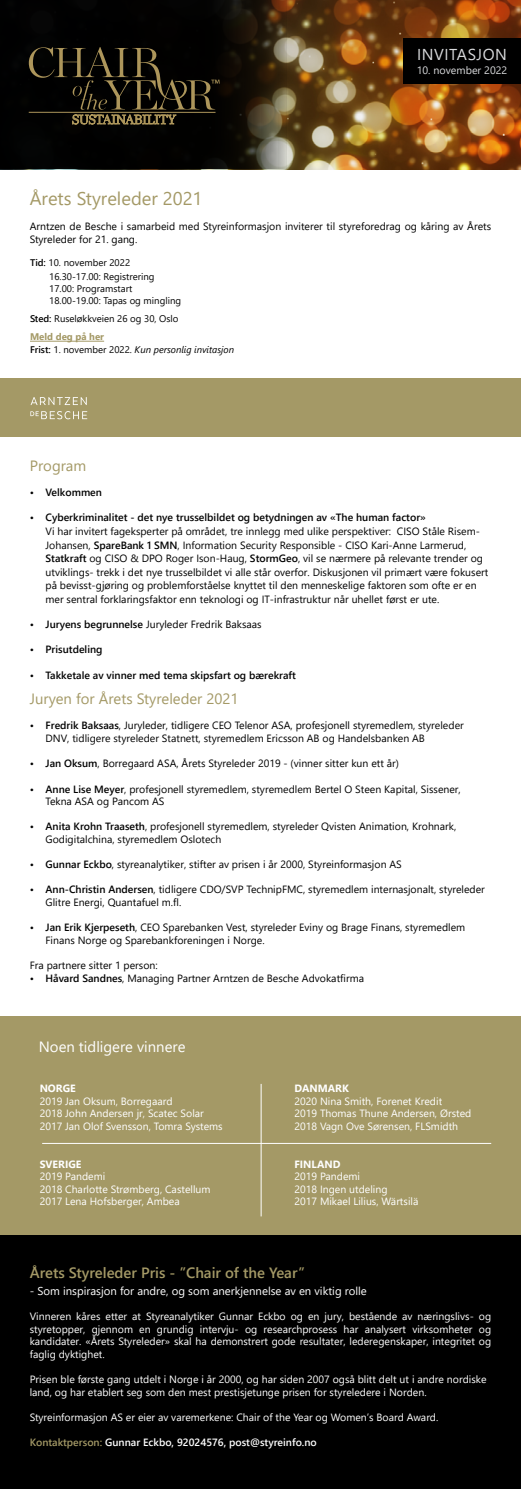
<style>
.page{position:relative;width:521px;height:1489px;background:#fff}
.page>*{position:absolute;margin:0;border:0;box-sizing:border-box;transform-origin:0 0}
.t1{font:18.38px "Segoe UI";color:#a49966}
.t2{font:15.75px "Segoe UI";letter-spacing:.035em;color:#dadbdd}
.t3{font:600 14.88px "Segoe UI";color:#a49966}
.t4{font:14.88px "Segoe UI";color:#a49966}
.t5{font:14.88px "Segoe UI";color:#fff}
.t6{font:11.38px "Segoe UI";color:#fff}
.t7{font:10.67px "Segoe UI";color:#dadbdd}
.t8{font:10.5px/12.6px "Segoe UI";color:#000}
.t9{font:10.5px/12.6px "Segoe UI";color:#fff}
.t10{font:600 10.5px "Segoe UI";color:#000}
.t11{font:600 10.5px "Segoe UI";color:#fff}
.t12{font:700 10.5px "Segoe UI";color:#fff}
.t13{font:9.62px/14.9px "Segoe UI";color:#000}
.t14{font:italic 9.62px "Segoe UI";color:#000}
.s1{font-weight:600}
.s2{font-weight:700;color:#a49966}
.s3{font-weight:600;font-style:normal}
.s4{font-style:normal}
.s5{color:#a49966}
</style>
<div class="page">
<div style="left:0;top:1234px;width:521px;height:254px;background:#000"></div>
<div style="left:0;top:378px;width:521px;height:59px;background:#a49966"></div>
<img style="left:287px;top:0;width:234px;height:169px">
<div style="left:403px;top:38px;width:118px;height:46px;background:#000"></div>
<svg style="left:0;top:0;width:287px;height:169px;fill:#030202"></svg>
<svg style="left:29px;top:47px;width:191px;height:77px"></svg>
<hr style="left:29px;top:112px;width:186px;height:1px;background:#ad965b">
<hr style="left:30px;top:341px;width:74px;height:1px;background:#a49966">
<div style="left:0;top:1016px;width:521px;height:218px;background:#a49966"></div>
<svg style="left:31px;top:397px;width:56px;height:8px"></svg>
<svg style="left:30px;top:411px;width:57px;height:8px"></svg>
<hr style="left:42px;top:1143px;width:449px;height:1px;background:#fff">
<hr style="left:261px;top:1083px;width:1px;height:133px;background:#fff">
<h2 class="t2" style="left:417px;top:39px;width:91px">INVITASJON</h2>
<p class="t7" style="left:417px;top:60px;width:92px">10. november 2022</p>
<h1 class="t1" style="left:30px;top:181px;width:174px">Årets Styreleder 2021</h1>
<p class="t8" style="left:30px;top:219px;width:463px">Arntzen de Besche i samarbeid med Styreinformasjon inviterer til styreforedrag og kåring av Årets<br>Styreleder for 21. gang.</p>
<p class="t13" style="left:49px;top:254px;width:107px;text-indent:-19px"><span class="s1">Tid:</span> 10. november 2022<br>16.30-17.00: Registrering</p>
<p class="t13" style="left:49px;top:282px;width:133px;line-height:11.5px">17.00: Programstart<br>18.00-19.00: Tapas og mingling</p>
<p class="t13" style="left:30px;top:308px;width:150px;line-height:18.4px"><span class="s1">Sted:</span> Ruseløkkveien 26 og 30, Oslo<br><span class="s2">Meld deg på her</span></p>
<p class="t14" style="left:30px;top:341px;width:206px"><span class="s3">Frist:</span> <span class="s4">1. november 2022.</span> Kun personlig invitasjon</p>
<h3 class="t4" style="left:30px;top:451px;width:58px">Program</h3>
<p class="t10" style="left:30px;top:482px;width:74px">• Velkommen</p>
<p class="t10" style="left:30px;top:508px;width:398px">• Cyberkriminalitet - det nye trusselbildet og betydningen av «The human factor»</p>
<p class="t8" style="left:46px;top:524px;width:444px;line-height:13.6px">Vi har invitert fageksperter på området, tre innlegg med ulike perspektiver: CISO Ståle Risem-Johansen, <span class="s1">SpareBank 1 SMN</span>, Information Security Responsible - CISO Kari-Anne Larmerud, <span class="s1">Statkraft</span> og CISO &amp; DPO Roger Ison-Haug, <span class="s1">StormGeo</span>, vil se nærmere på relevante trender og utviklings- trekk i det nye trusselbildet vi alle står overfor. Diskusjonen vil primært være fokusert på bevisst-gjøring og problemforståelse knyttet til den menneskelige faktoren som ofte er en mer sentral forklaringsfaktor enn teknologi og IT-infrastruktur når uhellet først er ute.</p>
<p class="t8" style="left:30px;top:617px;width:233px"><span class="s1">• Juryens begrunnelse</span> Juryleder Fredrik Baksaas</p>
<p class="t10" style="left:30px;top:639px;width:74px">• Prisutdeling</p>
<p class="t10" style="left:30px;top:665px;width:268px">• Takketale av vinner med tema skipsfart og bærekraft</p>
<h3 class="t4" style="left:30px;top:685px;width:210px">Juryen for Årets Styreleder 2021</h3>
<p class="t8" style="left:46px;top:718px;width:420px;text-indent:-16px"><span class="s1">• Fredrik Baksaas</span>, Juryleder, tidligere CEO Telenor ASA, profesjonell styremedlem, styreleder<br>DNV, tidligere styreleder Statnett, styremedlem Ericsson AB og Handelsbanken AB</p>
<p class="t8" style="left:30px;top:756px;width:371px"><span class="s1">• Jan Oksum</span>, Borregaard ASA, Årets Styreleder 2019 - (vinner sitter kun ett år)</p>
<p class="t8" style="left:46px;top:781px;width:417px;text-indent:-16px"><span class="s1">• Anne Lise Meyer</span>, profesjonell styremedlem, styremedlem Bertel O Steen Kapital, Sissener,<br>Tekna ASA og Pancom AS</p>
<p class="t8" style="left:46px;top:819px;width:412px;text-indent:-16px"><span class="s1">• Anita Krohn Traaseth</span>, profesjonell styremedlem, styreleder Qvisten Animation, Krohnark,<br>Godigitalchina, styremedlem Oslotech</p>
<p class="t8" style="left:30px;top:857px;width:373px"><span class="s1">• Gunnar Eckbo</span>, styreanalytiker, stifter av prisen i år 2000, Styreinformasjon AS</p>
<p class="t8" style="left:46px;top:882px;width:441px;text-indent:-16px"><span class="s1">• Ann-Christin Andersen</span>, tidligere CDO/SVP TechnipFMC, styremedlem internasjonalt, styreleder<br>Glitre Energi, Quantafuel m.fl.</p>
<p class="t8" style="left:46px;top:920px;width:421px;text-indent:-16px"><span class="s1">• Jan Erik Kjerpeseth</span>, CEO Sparebanken Vest, styreleder Eviny og Brage Finans, styremedlem<br>Finans Norge og Sparebankforeningen i Norge.</p>
<p class="t8" style="left:30px;top:958px;width:130px">Fra partnere sitter 1 person:</p>
<p class="t8" style="left:30px;top:970px;width:336px"><span class="s1">• Håvard Sandnes</span>, Managing Partner Arntzen de Besche Advokatfirma</p>
<h3 class="t5" style="left:39px;top:1032px;width:148px">Noen tidligere vinnere</h3>
<p class="t12" style="left:40px;top:1078px;width:38px">NORGE</p>
<p class="t9" style="left:40px;top:1093px;width:185px">2019 Jan Oksum, Borregaard<br>2018 John Andersen jr, Scatec Solar<br>2017 Jan Olof Svensson, Tomra Systems</p>
<p class="t12" style="left:40px;top:1153px;width:43px">SVERIGE</p>
<p class="t9" style="left:40px;top:1169px;width:172px">2019 Pandemi<br>2018 Charlotte Strømberg, Castellum<br>2017 Lena Hofsberger, Ambea</p>
<p class="t12" style="left:294px;top:1078px;width:56px">DANMARK</p>
<p class="t9" style="left:294px;top:1093px;width:178px">2020 Nina Smith, Forenet Kredit<br>2019 Thomas Thune Andersen, Ørsted<br>2018 Vagn Ove Sørensen, FLSmidth</p>
<p class="t12" style="left:294px;top:1153px;width:48px">FINLAND</p>
<p class="t9" style="left:294px;top:1169px;width:125px">2019 Pandemi<br>2018 Ingen utdeling<br>2017 Mikael Lilius, Wärtsilä</p>
<h3 class="t3" style="left:30px;top:1258px;width:277px">Årets Styreleder Pris - ”Chair of the Year”</h3>
<p class="t6" style="left:30px;top:1279px;width:339px">- Som inspirasjon for andre, og som anerkjennelse av en viktig rolle</p>
<p class="t9" style="left:30px;top:1308px;width:463px;text-align:justify">Vinneren kåres etter at Styreanalytiker Gunnar Eckbo og en jury, bestående av næringslivs- og styretopper, gjennom en grundig intervju- og researchprosess har analysert virksomheter og kandidater. «Årets Styreleder» skal ha demonstrert gode resultater, lederegenskaper, integritet og faglig dyktighet.</p>
<p class="t9" style="left:30px;top:1371px;width:458px">Prisen ble første gang utdelt i Norge i år 2000, og har siden 2007 også blitt delt ut i andre nordiske land, og har etablert seg som den mest prestisjetunge prisen for styreledere i Norden.</p>
<p class="t9" style="left:30px;top:1409px;width:410px">Styreinformasjon AS er eier av varemerkene: Chair of the Year og Women’s Board Award.</p>
<p class="t11" style="left:30px;top:1432px;width:289px"><span class="s5">Kontaktperson:</span> Gunnar Eckbo, 92024576, post@styreinfo.no</p>
</div>
